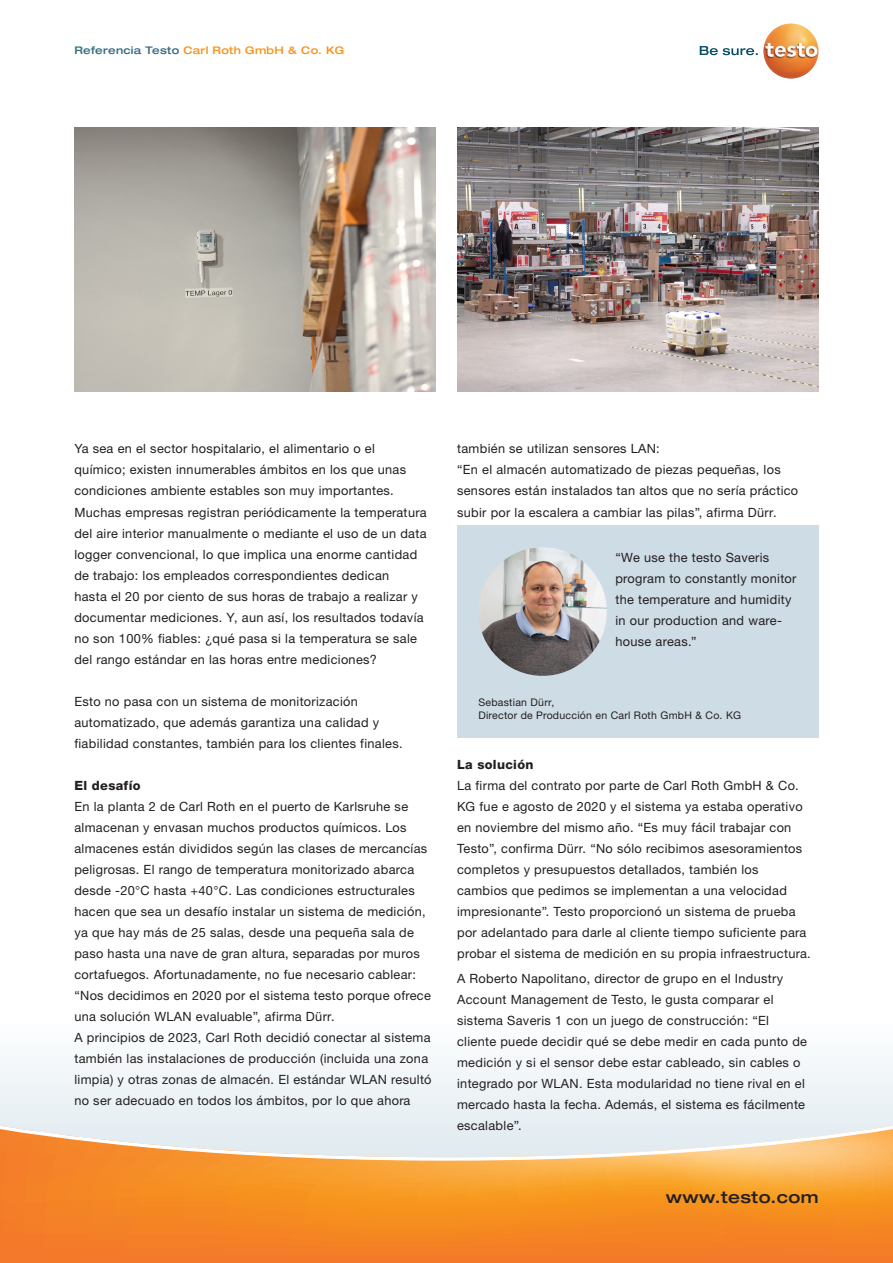
<style>
.page{position:relative;width:893px;height:1263px;background:#fff}
.page>*{position:absolute;margin:0;border:0;box-sizing:border-box;transform-origin:0 0}
.www_testo_de{font:500 expanded 16.5px "Helvetica Neue LTW1 G";letter-spacing:.025em;color:#231f20}
.Copy_8_5_pt{font:12.75px/21px "Helvetica Neue LTW1 G";letter-spacing:.025em;color:#231f20}
.Copy_7_pt{font:12.75px/21px "Helvetica Neue LTW1 G";letter-spacing:.025em;color:#231f20}
.Copy_8_5_pt-2{font:800 12.75px "Helvetica Neue LTW1 G";letter-spacing:.025em;color:#231f20}
.Copy_7_pt-2{font:10.5px/13.5px "Helvetica Neue LTW1 G";letter-spacing:.025em;color:#231f20}
.Geraetename_im_Kopfbund{font:500 expanded 10.5px "Helvetica Neue LTW1 G";letter-spacing:.025em;color:#f7931d}
.s1{color:#356c81}
</style>
<div class="page">
<img style="left:457px;top:128px;width:362px;height:263px">
<img style="left:74px;top:128px;width:362px;height:263px">
<svg style="left:700px;top:46px;width:58px;height:9px"></svg>
<img style="left:763px;top:23px;width:56px;height:56px;border-radius:28px">
<div style="left:0;top:1019px;width:893px;height:228px;background:#f3f7f9"></div>
<svg style="left:0;top:1116px;width:893px;height:147px"></svg>
<div style="left:457px;top:525px;width:362px;height:213px;background:#cedce5"></div>
<img style="left:478px;top:547px;width:129px;height:129px;border-radius:64px">
<p class="Geraetename_im_Kopfbund" style="left:74px;top:43px;width:272px"><span class="s1">Referencia Testo</span> Carl Roth GmbH &amp; Co. KG</p>
<p class="Copy_8_5_pt" style="left:74px;top:438px;width:354px">Ya sea en el sector hospitalario, el alimentario o el químico; existen innumerables ámbitos en los que unas condiciones ambiente estables son muy importantes.<br>Muchas empresas registran periódicamente la temperatura del aire interior manualmente o mediante el uso de un data logger convencional, lo que implica una enorme cantidad de trabajo: los empleados correspondientes dedican<br>hasta el 20 por ciento de sus horas de trabajo a realizar y documentar mediciones. Y, aun así, los resultados todavía no son 100% fiables: ¿qué pasa si la temperatura se sale del rango estándar en las horas entre mediciones?</p>
<p class="Copy_8_5_pt" style="left:74px;top:691px;width:330px">Esto no pasa con un sistema de monitorización automatizado, que además garantiza una calidad y fiabilidad constantes, también para los clientes finales.</p>
<p class="Copy_8_5_pt-2" style="left:74px;top:778px;width:68px">El desafío</p>
<p class="Copy_8_5_pt" style="left:74px;top:796px;width:359px">En la planta 2 de Carl Roth en el puerto de Karlsruhe se almacenan y envasan muchos productos químicos. Los almacenes están divididos según las clases de mercancías peligrosas. El rango de temperatura monitorizado abarca desde -20°C hasta +40°C. Las condiciones estructurales hacen que sea un desafío instalar un sistema de medición, ya que hay más de 25 salas, desde una pequeña sala de paso hasta una nave de gran altura, separadas por muros cortafuegos. Afortunadamente, no fue necesario cablear: “Nos decidimos en 2020 por el sistema testo porque ofrece una solución WLAN evaluable”, afirma Dürr.<br>A principios de 2023, Carl Roth decidió conectar al sistema también las instalaciones de producción (incluida una zona limpia) y otras zonas de almacén. El estándar WLAN resultó no ser adecuado en todos los ámbitos, por lo que ahora</p>
<p class="Copy_8_5_pt" style="left:457px;top:438px;width:343px">también se utilizan sensores LAN:<br>“En el almacén automatizado de piezas pequeñas, los sensores están instalados tan altos que no sería práctico subir por la escalera a cambiar las pilas”, afirma Dürr.</p>
<p class="Copy_7_pt" style="left:615px;top:546px;width:182px">“We use the testo Saveris program to constantly monitor the temperature and humidity in our production and ware&shy;house areas.”</p>
<p class="Copy_7_pt-2" style="left:478px;top:695px;width:264px">Sebastian Dürr,<br>Director de Producción en Carl Roth GmbH &amp; Co. KG</p>
<p class="Copy_8_5_pt-2" style="left:457px;top:757px;width:78px">La solución</p>
<p class="Copy_8_5_pt" style="left:457px;top:775px;width:355px">La firma del contrato por parte de Carl Roth GmbH &amp; Co.<br>KG fue e agosto de 2020 y el sistema ya estaba operativo en noviembre del mismo año. “Es muy fácil trabajar con Testo”, confirma Dürr. “No sólo recibimos asesoramientos completos y presupuestos detallados, también los cambios que pedimos se implementan a una velocidad impresionante”. Testo proporcionó un sistema de prueba por adelantado para darle al cliente tiempo suficiente para probar el sistema de medición en su propia infraestructura.</p>
<p class="Copy_8_5_pt" style="left:457px;top:968px;width:352px">A Roberto Napolitano, director de grupo en el Industry Account Management de Testo, le gusta comparar el sistema Saveris 1 con un juego de construcción: “El cliente puede decidir qué se debe medir en cada punto de medición y si el sensor debe estar cableado, sin cables o integrado por WLAN. Esta modularidad no tiene rival en el mercado hasta la fecha. Además, el sistema es fácilmente escalable”.</p>
<p class="www_testo_de" style="left:666px;top:1187px;width:154px">www.testo.com</p>
</div>
